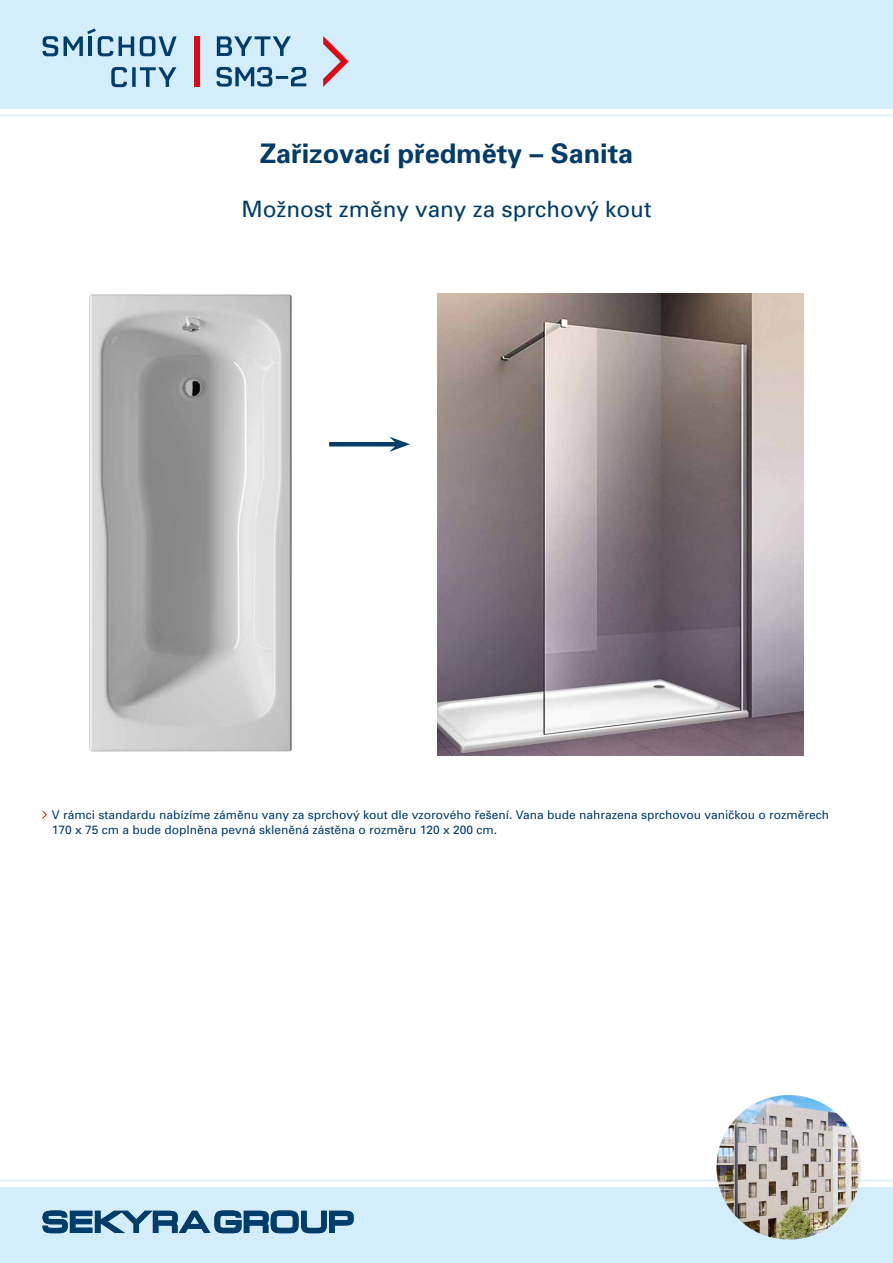
<style>
.page{position:relative;width:893px;height:1263px;background:#fff}
.page>*{position:absolute;margin:0;border:0;box-sizing:border-box;transform-origin:0 0}
.t1{font:700 27px "Univers CE";color:#003d6a}
.t2{font:22.5px "Univers CE";color:#003d6a}
.t3{font:12px/14.4px "Univers CE";color:#003d6a}
</style>
<div class="page">
<svg style="left:43px;top:811px;width:4px;height:8px"></svg>
<div style="left:0;top:0;width:893px;height:108px;background:#d4edfc"></div>
<hr style="left:0;top:115px;width:893px;height:1px;background:#d4edfc">
<div style="left:0;top:1187px;width:893px;height:76px;background:#d4edfc"></div>
<hr style="left:0;top:1180px;width:893px;height:1px;background:#d4edfc">
<svg style="left:43px;top:1210px;width:311px;height:23px"></svg>
<img style="left:716px;top:1095px;width:145px;height:144px;border-radius:72px">
<svg style="left:323px;top:36px;width:26px;height:51px"></svg>
<div style="left:194px;top:36px;width:5px;height:51px;background:#e30613"></div>
<svg style="left:217px;top:36px;width:74px;height:20px"></svg>
<svg style="left:111px;top:67px;width:65px;height:20px"></svg>
<svg style="left:140px;top:36px;width:37px;height:20px"></svg>
<svg style="left:119px;top:36px;width:15px;height:20px"></svg>
<svg style="left:64px;top:28px;width:49px;height:28px"></svg>
<svg style="left:43px;top:36px;width:15px;height:20px"></svg>
<svg style="left:216px;top:67px;width:90px;height:20px"></svg>
<hr style="left:329px;top:442px;width:68px;height:4px;background:#003d6a">
<svg style="left:389px;top:437px;width:21px;height:15px"></svg>
<img style="left:89px;top:294px;width:203px;height:458px">
<img style="left:438px;top:293px;width:366px;height:462px">
<h1 class="t1" style="left:260px;top:138px;width:375px">Zařizovací předměty – Sanita</h1>
<h2 class="t2" style="left:241px;top:196px;width:412px">Možnost změny vany za sprchový kout</h2>
<p class="t3" style="left:52px;top:808px;width:779px">V rámci standardu nabízíme záměnu vany za sprchový kout dle vzorového řešení. Vana bude nahrazena sprchovou vaničkou o rozměrech<br>170 x 75 cm a bude doplněna pevná skleněná zástěna o rozměru 120 x 200 cm.</p>
</div>
